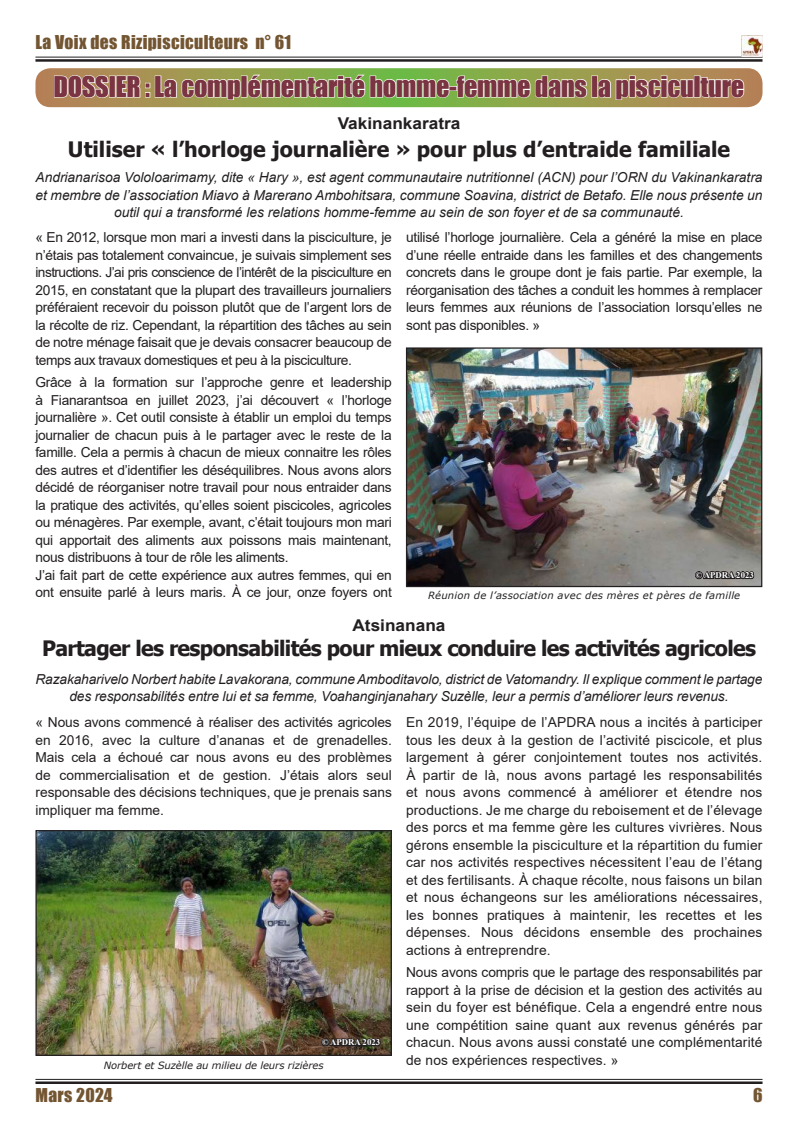
<style>
.page{position:relative;width:798px;height:1141px;background:#fff}
.page>*{position:absolute;margin:0;border:0;box-sizing:border-box;transform-origin:0 0}
.t1{font:26.25px "Impact";letter-spacing:-.01em;color:#7a3442}
.t2{font:700 21.25px "Tahoma";letter-spacing:-.03em;color:#231f20}
.t3{font:700 21.25px "Tahoma";color:#231f20}
.t4{font:17.5px "Impact";letter-spacing:.02em;color:#735532}
.t5{font:700 16.25px "Arial";color:#231f20;scale:1.06 1}
.t6{font:13.75px/17.5px "Arial";letter-spacing:-.02em;color:#231f20;text-align:justify}
.t7{font:italic 13.75px/17.5px "Arial";color:#231f20;text-align:center}
.t8{font:italic 10px "Verdana";letter-spacing:.02em;color:#231f20}
.t9{font:italic 10px "Verdana";letter-spacing:-.01em;color:#231f20}
.t10{font:700 8.75px "Times New Roman";color:#fff}
</style>
<div class="page">
<hr style="left:35px;top:57px;width:727px;height:1px;background:#231f20">
<hr style="left:35px;top:59px;width:727px;height:3px;background:#231f20">
<hr style="left:35px;top:1079px;width:727px;height:1px;background:#231f20">
<hr style="left:35px;top:1081px;width:727px;height:3px;background:#231f20">
<img style="left:741px;top:36px;width:21px;height:20px">
<svg style="left:35px;top:68px;width:727px;height:39px"></svg>
<img style="left:37px;top:832px;width:353px;height:222px">
<div style="left:35px;top:830px;width:357px;height:226px;border:1px solid #231f20"></div>
<svg style="left:320px;top:1037px;width:62px;height:11px"></svg>
<img style="left:408px;top:349px;width:352px;height:236px">
<div style="left:406px;top:347px;width:356px;height:240px;border:1px solid #231f20"></div>
<svg style="left:693px;top:569px;width:62px;height:12px"></svg>
<p class="t4" style="left:35px;top:29px;width:257px">La Voix des Rizipisciculteurs n° 61</p>
<h1 class="t1" style="left:54px;top:66px;width:692px">DOSSIER : La complémentarité homme-femme dans la pisciculture</h1>
<p class="t5" style="left:337px;top:112px;width:117px">Vakinankaratra</p>
<h2 class="t3" style="left:68px;top:134px;width:663px">Utiliser « l’horloge journalière » pour plus d’entraide familiale</h2>
<p class="t7" style="left:35px;top:169px;width:728px">Andrianarisoa Vololoarimamy, dite « Hary », est agent communautaire nutritionnel (ACN) pour l’ORN du Vakinankaratra et membre de l’association Miavo à Marerano Ambohitsara, commune Soavina, district de Betafo. Elle nous présente un outil qui a transformé les relations homme-femme au sein de son foyer et de sa communauté.</p>
<p class="t6" style="left:35px;top:229px;width:358px">« En 2012, lorsque mon mari a investi dans la pisciculture, je n’étais pas totalement convaincue, je suivais simplement ses instructions. J’ai pris conscience de l’intérêt de la pisciculture en 2015, en constatant que la plupart des travailleurs journaliers préféraient recevoir du poisson plutôt que de l’argent lors de la récolte de riz. Cependant, la répartition des tâches au sein de notre ménage faisait que je devais consacrer beaucoup de temps aux travaux domestiques et peu à la pisciculture.</p>
<p class="t6" style="left:35px;top:374px;width:358px;text-align:left">Grâce à la formation sur l’approche genre et leadership à Fianarantsoa en juillet 2023, j’ai découvert « l’horloge journalière ». Cet outil consiste à établir un emploi du temps journalier de chacun puis à le partager avec le reste de la famille. Cela a permis à chacun de mieux connaitre les rôles des autres et d’identifier les déséquilibres. Nous avons alors décidé de réorganiser notre travail pour nous entraider dans la pratique des activités, qu’elles soient piscicoles, agricoles ou ménagères. Par exemple, avant, c’était toujours mon mari qui apportait des aliments aux poissons mais maintenant, nous distribuons à tour de rôle les aliments.<br>J’ai fait part de cette expérience aux autres femmes, qui en ont ensuite parlé à leurs maris. À ce jour, onze foyers ont</p>
<p class="t6" style="left:406px;top:229px;width:358px">utilisé l’horloge journalière. Cela a généré la mise en place d’une réelle entraide dans les familles et des changements concrets dans le groupe dont je fais partie. Par exemple, la réorganisation des tâches a conduit les hommes à remplacer leurs femmes aux réunions de l’association lorsqu’elles ne sont pas disponibles. »</p>
<p class="t10" style="left:695px;top:569px;width:60px">© APDRA 2023</p>
<p class="t8" style="left:428px;top:589px;width:313px">Réunion de l’association avec des mères et pères de famille</p>
<p class="t5" style="left:352px;top:614px;width:89px">Atsinanana</p>
<h2 class="t2" style="left:42px;top:634px;width:715px">Partager les responsabilités pour mieux conduire les activités agricoles</h2>
<p class="t7" style="left:35px;top:670px;width:728px">Razakaharivelo Norbert habite Lavakorana, commune Amboditavolo, district de Vatomandry. Il explique comment le partage des responsabilités entre lui et sa femme, Voahanginjanahary Suzèlle, leur a permis d’améliorer leurs revenus.</p>
<p class="t6" style="left:35px;top:713px;width:358px">« Nous avons commencé à réaliser des activités agricoles en 2016, avec la culture d’ananas et de grenadelles.<br>Mais cela a échoué car nous avons eu des problèmes de commercialisation et de gestion. J’étais alors seul responsable des décisions techniques, que je prenais sans impliquer ma femme.</p>
<p class="t6" style="left:406px;top:713px;width:358px">En 2019, l’équipe de l’APDRA nous a incités à participer tous les deux à la gestion de l’activité piscicole, et plus largement à gérer conjointement toutes nos activités.<br>À partir de là, nous avons partagé les responsabilités et nous avons commencé à améliorer et étendre nos productions. Je me charge du reboisement et de l’élevage des porcs et ma femme gère les cultures vivrières. Nous gérons ensemble la pisciculture et la répartition du fumier car nos activités respectives nécessitent l’eau de l’étang et des fertilisants. À chaque récolte, nous faisons un bilan et nous échangeons sur les améliorations nécessaires, les bonnes pratiques à maintenir, les recettes et les dépenses. Nous décidons ensemble des prochaines actions à entreprendre.</p>
<p class="t6" style="left:406px;top:963px;width:358px">Nous avons compris que le partage des responsabilités par rapport à la prise de décision et la gestion des activités au sein du foyer est bénéfique. Cela a engendré entre nous une compétition saine quant aux revenus générés par chacun. Nous avons aussi constaté une complémentarité de nos expériences respectives. »</p>
<p class="t10" style="left:322px;top:1036px;width:60px">© APDRA 2023</p>
<p class="t9" style="left:104px;top:1058px;width:221px">Norbert et Suzèlle au milieu de leurs rizières</p>
<p class="t4" style="left:35px;top:1082px;width:79px">Mars 2024</p>
<p class="t4" style="left:752px;top:1081px;width:11px">6</p>
</div>
